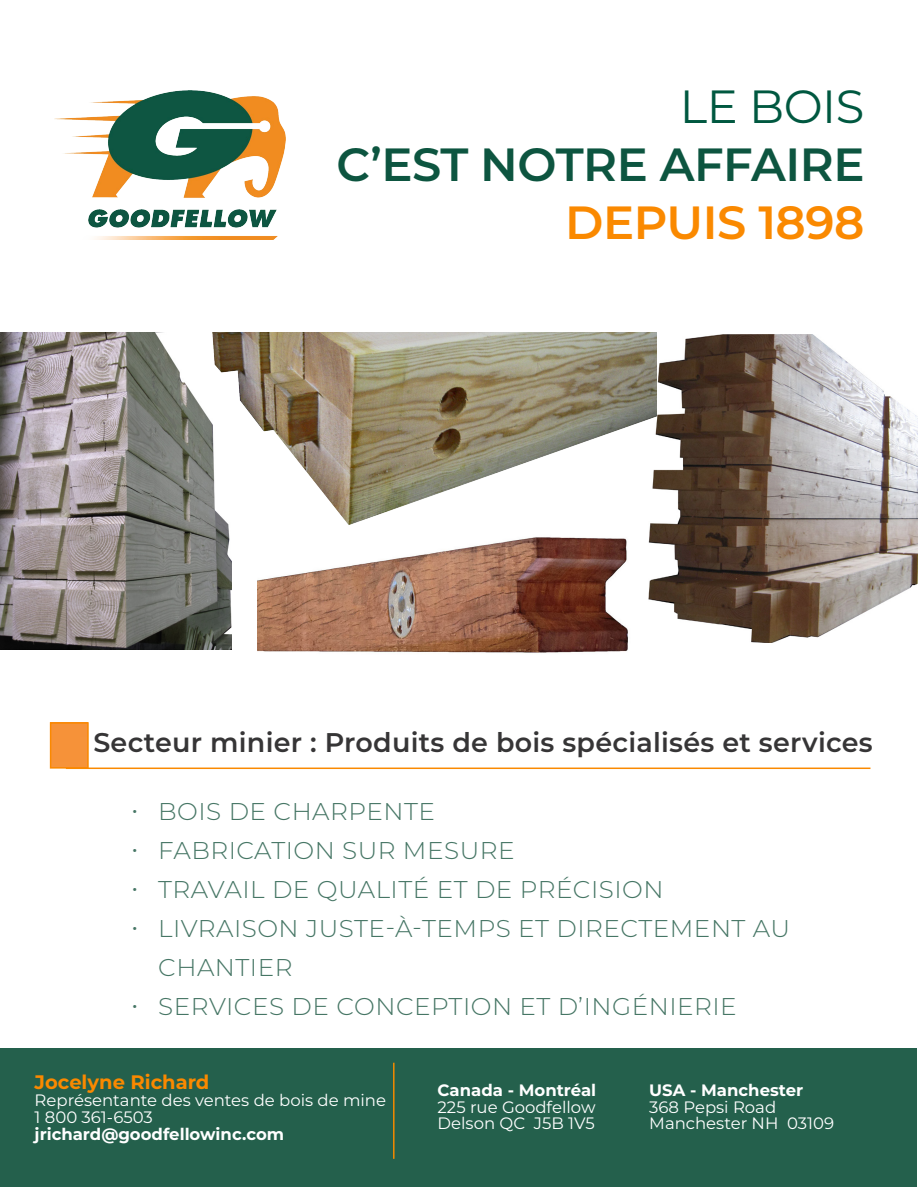
<style>
.page{position:relative;width:918px;height:1188px;background:#fff}
.page>*{position:absolute;margin:0;border:0;box-sizing:border-box;transform-origin:0 0}
.t1{font:600 46.5px/58.3px "Montserrat";letter-spacing:-.01em;color:#0d5540;text-align:right}
.t2{font:46.5px "Montserrat";letter-spacing:-.01em;color:#005840}
.t3{font:600 27px "Montserrat";letter-spacing:.01em;color:#363536}
.t4{font:300 24.3px/39px "Montserrat";letter-spacing:.02em;color:#467665}
.t5{font:700 19.5px "Montserrat";color:#fa8900}
.t6{font:16.5px "Montserrat";color:#fff}
.t7{font:700 16.5px "Montserrat";color:#fff}
.s1{color:#fa8900}
</style>
<div class="page">
<div style="left:1px;top:1048px;width:916px;height:139px;background:#24604c"></div>
<hr style="left:66px;top:768px;width:804px;height:1px;background:#fa8900">
<img style="left:53px;top:725px;width:33px;height:41px">
<div style="left:50px;top:722px;width:39px;height:47px;border:2px solid #fa8900"></div>
<img style="left:0;top:332px;width:231px;height:318px">
<img style="left:648px;top:334px;width:270px;height:309px">
<img style="left:258px;top:546px;width:370px;height:107px">
<img style="left:184px;top:332px;width:473px;height:214px">
<hr style="left:393px;top:1063px;width:2px;height:96px;background:#f18a00">
<img style="left:54px;top:90px;width:232px;height:150px">
<p class="t2" style="left:680px;top:74px;width:186px">LE BOIS</p>
<p class="t1" style="left:337px;top:133px;width:529px">C’EST NOTRE AFFAIRE<br><span class="s1">DEPUIS 1898</span></p>
<p class="t3" style="left:93px;top:723px;width:781px">Secteur minier : Produits de bois spécialisés et services</p>
<p class="t4" style="left:131px;top:791px;width:305px">• BOIS DE CHARPENTE</p>
<p class="t4" style="left:131px;top:830px;width:385px">• FABRICATION SUR MESURE</p>
<p class="t4" style="left:131px;top:869px;width:534px">• TRAVAIL DE QUALITÉ ET DE PRÉCISION</p>
<p class="t4" style="left:158px;top:908px;width:633px;text-indent:-27px">• LIVRAISON JUSTE-À-TEMPS ET DIRECTEMENT AU<br>CHANTIER</p>
<p class="t4" style="left:131px;top:986px;width:607px">• SERVICES DE CONCEPTION ET D’INGÉNIERIE</p>
<p class="t5" style="left:35px;top:1068px;width:176px">Jocelyne Richard</p>
<p class="t6" style="left:35px;top:1089px;width:353px">Représentante des ventes de bois de mine</p>
<p class="t6" style="left:35px;top:1106px;width:120px">1 800 361-6503</p>
<p class="t7" style="left:35px;top:1122px;width:251px">jrichard@goodfellowinc.com</p>
<p class="t7" style="left:438px;top:1078px;width:160px">Canada - Montréal</p>
<p class="t6" style="left:438px;top:1096px;width:159px">225 rue Goodfellow</p>
<p class="t6" style="left:438px;top:1112px;width:159px">Delson QC J5B 1V5</p>
<p class="t7" style="left:649px;top:1078px;width:156px">USA - Manchester</p>
<p class="t6" style="left:649px;top:1096px;width:128px">368 Pepsi Road</p>
<p class="t6" style="left:649px;top:1112px;width:186px">Manchester NH 03109</p>
</div>
